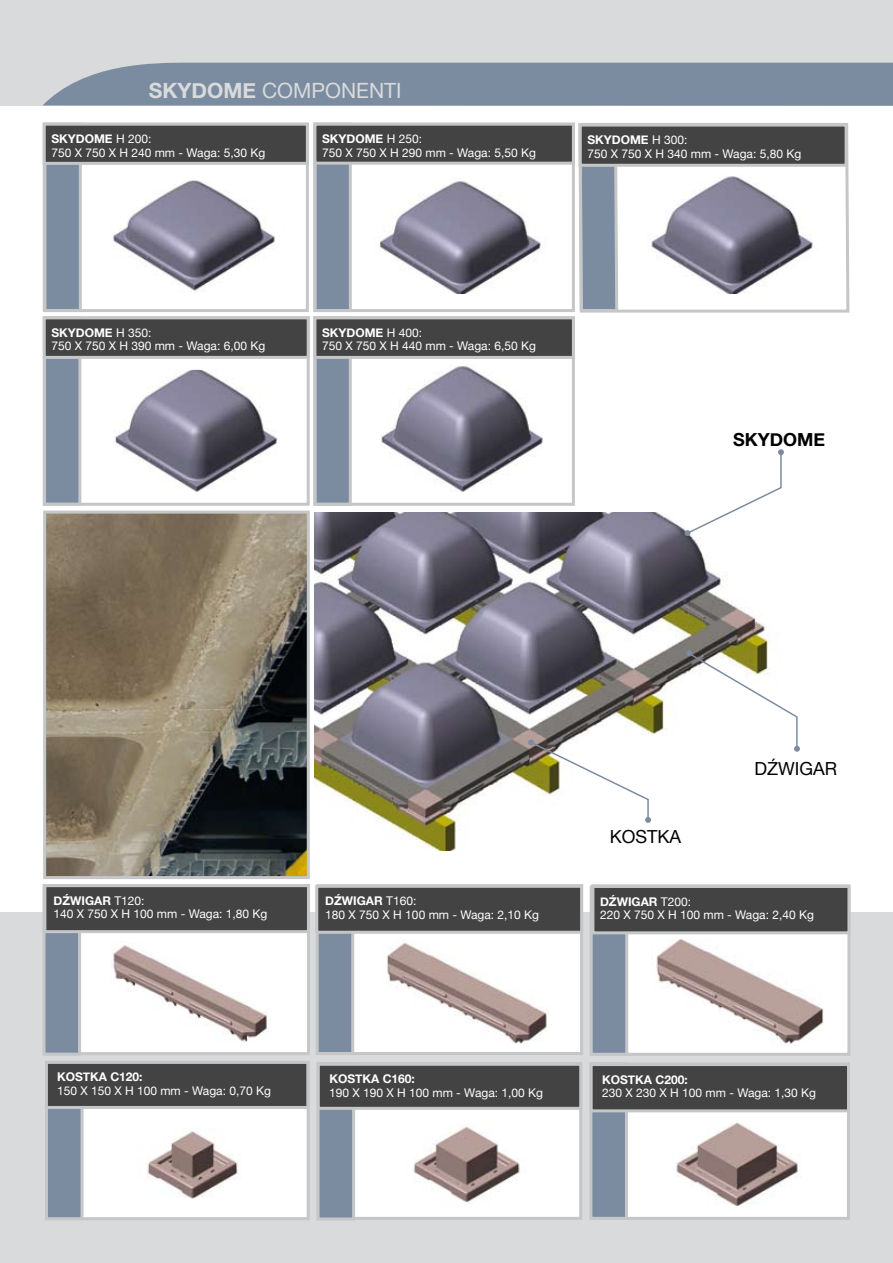
<style>
.page{position:relative;width:893px;height:1263px;background:#fff}
.page>*{position:absolute;margin:0;border:0;box-sizing:border-box;transform-origin:0 0}
.t1{font:21px "Helvetica Neue";color:#d9dadb}
.t2{font:18px "Helvetica Neue";color:#000}
.t3{font:700 18px "Helvetica Neue";color:#000}
.t4{font:12px/13.5px "Helvetica Neue";color:#fff}
.t5{font:700 12px "Helvetica Neue";color:#fff}
.s1{font-weight:700}
</style>
<div class="page">
<div style="left:0;top:0;width:893px;height:105px;background:#d9dadb"></div>
<div style="left:0;top:913px;width:893px;height:350px;background:#d9dadb"></div>
<div style="left:43px;top:63px;width:850px;height:43px;background:#7b8ca1"></div>
<div style="left:43px;top:123px;width:39px;height:189px;background:#7b8ca1;border:3px solid #c5c6c8"></div>
<div style="left:43px;top:123px;width:266px;height:189px;border:3px solid #c5c6c8"></div>
<div style="left:313px;top:123px;width:39px;height:189px;background:#7b8ca1;border:3px solid #c5c6c8"></div>
<div style="left:313px;top:123px;width:262px;height:189px;border:3px solid #c5c6c8"></div>
<div style="left:43px;top:123px;width:266px;height:42px;background:#444343;border:3px solid #c5c6c8"></div>
<div style="left:313px;top:123px;width:262px;height:42px;background:#444343;border:3px solid #c5c6c8"></div>
<div style="left:43px;top:316px;width:38px;height:190px;background:#7b8ca1;border:3px solid #c5c6c8"></div>
<div style="left:43px;top:316px;width:267px;height:190px;border:3px solid #c5c6c8"></div>
<div style="left:313px;top:316px;width:39px;height:190px;background:#7b8ca1;border:3px solid #c5c6c8"></div>
<div style="left:313px;top:316px;width:262px;height:190px;border:3px solid #c5c6c8"></div>
<div style="left:43px;top:316px;width:267px;height:43px;background:#444343;border:3px solid #c5c6c8"></div>
<div style="left:313px;top:316px;width:262px;height:43px;background:#444343;border:3px solid #c5c6c8"></div>
<svg style="left:578px;top:123px;width:272px;height:190px"></svg>
<div style="left:579px;top:124px;width:269px;height:43px;background:#444343;border:3px solid #c5c6c8"></div>
<img style="left:113px;top:180px;width:162px;height:111px">
<img style="left:379px;top:178px;width:162px;height:116px">
<img style="left:632px;top:175px;width:196px;height:119px">
<img style="left:381px;top:366px;width:162px;height:126px">
<img style="left:115px;top:370px;width:162px;height:122px">
<div style="left:45px;top:1061px;width:265px;height:159px;background:#fff;border:3px solid #c5c6c8"></div>
<div style="left:43px;top:884px;width:267px;height:171px;background:#fff;border:3px solid #c5c6c8"></div>
<div style="left:43px;top:884px;width:38px;height:172px;background:#7b8ca1;border:3px solid #c5c6c8"></div>
<div style="left:43px;top:884px;width:267px;height:49px;background:#444343;border:3px solid #c5c6c8"></div>
<div style="left:591px;top:884px;width:259px;height:172px;background:#fff;border:3px solid #c5c6c8"></div>
<div style="left:590px;top:885px;width:38px;height:171px;background:#7b8ca1;border:3px solid #c5c6c8"></div>
<div style="left:591px;top:885px;width:259px;height:49px;background:#444343;border:3px solid #c5c6c8"></div>
<div style="left:45px;top:1061px;width:39px;height:159px;background:#7b8ca1;border:3px solid #c5c6c8"></div>
<div style="left:45px;top:1061px;width:264px;height:48px;background:#444343;border:3px solid #c5c6c8"></div>
<div style="left:319px;top:1062px;width:263px;height:158px;background:#fff;border:3px solid #c5c6c8"></div>
<div style="left:317px;top:1062px;width:38px;height:158px;background:#7b8ca1;border:3px solid #c5c6c8"></div>
<div style="left:317px;top:1063px;width:265px;height:47px;background:#444343;border:3px solid #c5c6c8"></div>
<div style="left:592px;top:1062px;width:258px;height:158px;background:#fff;border:3px solid #c5c6c8"></div>
<div style="left:589px;top:1062px;width:39px;height:158px;background:#7b8ca1;border:3px solid #c5c6c8"></div>
<div style="left:590px;top:1063px;width:260px;height:49px;background:#444343;border:3px solid #c5c6c8"></div>
<div style="left:317px;top:884px;width:266px;height:171px;background:#fff;border:3px solid #c5c6c8"></div>
<div style="left:316px;top:887px;width:38px;height:168px;background:#7b8ca1;border:3px solid #c5c6c8"></div>
<div style="left:315px;top:885px;width:268px;height:49px;background:#444343;border:3px solid #c5c6c8"></div>
<img style="left:111px;top:945px;width:157px;height:98px">
<img style="left:387px;top:942px;width:160px;height:102px">
<img style="left:656px;top:939px;width:168px;height:106px">
<img style="left:147px;top:1128px;width:91px;height:71px">
<img style="left:413px;top:1126px;width:107px;height:78px">
<img style="left:676px;top:1122px;width:122px;height:84px">
<img style="left:315px;top:513px;width:464px;height:338px">
<img style="left:47px;top:515px;width:259px;height:360px">
<div style="left:43px;top:511px;width:267px;height:368px;border:3px solid #c5c6c8"></div>
<svg style="left:528px;top:739px;width:123px;height:84px"></svg>
<svg style="left:686px;top:650px;width:114px;height:102px"></svg>
<svg style="left:685px;top:449px;width:99px;height:87px"></svg>
<h1 class="t1" style="left:149px;top:78px;width:254px"><span class="s1">SKYDOME</span> COMPONENTI</h1>
<p class="t5" style="left:51px;top:131px;width:18px">SKYDOME</p>
<p class="t4" style="left:51px;top:132px;width:215px;text-indent:65px">H 200:<br>750 X 750 X H 240 mm - Waga: 5,30 Kg</p>
<p class="t5" style="left:322px;top:131px;width:18px">SKYDOME</p>
<p class="t4" style="left:322px;top:132px;width:215px;text-indent:65px">H 250:<br>750 X 750 X H 290 mm - Waga: 5,50 Kg</p>
<p class="t5" style="left:587px;top:132px;width:18px">SKYDOME</p>
<p class="t4" style="left:587px;top:133px;width:215px;text-indent:65px">H 300:<br>750 X 750 X H 340 mm - Waga: 5,80 Kg</p>
<p class="t5" style="left:51px;top:325px;width:18px">SKYDOME</p>
<p class="t4" style="left:51px;top:326px;width:215px;text-indent:65px">H 350:<br>750 X 750 X H 390 mm - Waga: 6,00 Kg</p>
<p class="t5" style="left:322px;top:325px;width:18px">SKYDOME</p>
<p class="t4" style="left:322px;top:326px;width:215px;text-indent:65px">H 400:<br>750 X 750 X H 440 mm - Waga: 6,50 Kg</p>
<h2 class="t3" style="left:733px;top:429px;width:94px">SKYDOME</h2>
<h2 class="t2" style="left:610px;top:826px;width:73px">KOSTKA</h2>
<h2 class="t2" style="left:754px;top:758px;width:84px">DŹWIGAR</h2>
<p class="t4" style="left:54px;top:893px;width:215px"><span class="s1">DŹWIGAR</span> T120:<br>140 X 750 X H 100 mm - Waga: 1,80 Kg</p>
<p class="t4" style="left:600px;top:894px;width:215px"><span class="s1">DŹWIGAR</span> T200:<br>220 X 750 X H 100 mm - Waga: 2,40 Kg</p>
<p class="t4" style="left:325px;top:894px;width:215px"><span class="s1">DŹWIGAR</span> T160:<br>180 X 750 X H 100 mm - Waga: 2,10 Kg</p>
<p class="t5" style="left:57px;top:1070px;width:18px">KOSTKA</p>
<p class="t5" style="left:110px;top:1070px;width:34px">C120:</p>
<p class="t4" style="left:57px;top:1084px;width:215px">150 X 150 X H 100 mm - Waga: 0,70 Kg</p>
<p class="t5" style="left:329px;top:1072px;width:18px">KOSTKA</p>
<p class="t5" style="left:383px;top:1072px;width:34px">C160:</p>
<p class="t4" style="left:329px;top:1086px;width:215px">190 X 190 X H 100 mm - Waga: 1,00 Kg</p>
<p class="t5" style="left:602px;top:1072px;width:18px">KOSTKA</p>
<p class="t5" style="left:655px;top:1072px;width:34px">C200:</p>
<p class="t4" style="left:602px;top:1086px;width:215px">230 X 230 X H 100 mm - Waga: 1,30 Kg</p>
</div>
